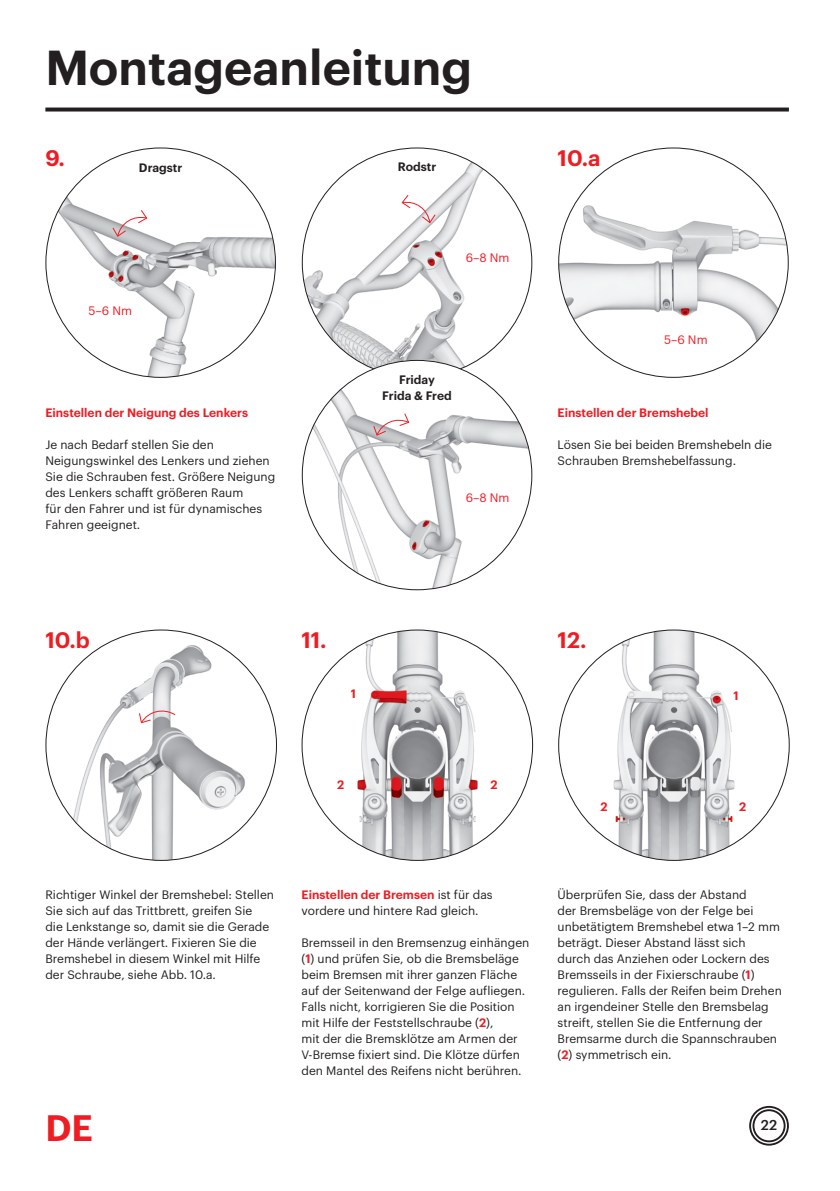
<style>
.page{position:relative;width:840px;height:1191px;background:#fff}
.page>*{position:absolute;margin:0;border:0;box-sizing:border-box;transform-origin:0 0}
.t1{font:600 48px "Graphik";color:#231f20}
.t2{font:600 36px "Graphik";color:#ee1d23}
.t3{font:600 22px "Graphik";color:#ee1d23}
.t4{font:500 14px "Graphik";color:#231f20}
.t5{font:12px/16px "Graphik";color:#231f20}
.t6{font:600 12px "Graphik";color:#ee1d23}
.t7{font:600 12px/16px "Graphik";color:#231f20;text-align:center}
.t8{font:12px "Graphik";color:#ee1d23}
.s1{font-weight:600;color:#ee1d23}
</style>
<div class="page">
<svg style="left:749px;top:1106px;width:39px;height:39px"></svg>
<img style="left:558px;top:148px;width:229px;height:229px;border-radius:115px">
<img style="left:302px;top:148px;width:229px;height:229px;border-radius:115px">
<img style="left:46px;top:148px;width:229px;height:229px;border-radius:115px">
<img style="left:47px;top:636px;width:229px;height:224px">
<svg style="left:111px;top:209px;width:37px;height:29px"></svg>
<svg style="left:400px;top:194px;width:36px;height:30px"></svg>
<svg style="left:138px;top:707px;width:38px;height:17px"></svg>
<img style="left:302px;top:360px;width:229px;height:230px;border-radius:115px">
<svg style="left:372px;top:412px;width:38px;height:24px"></svg>
<svg style="left:45px;top:107px;width:743px;height:4px;background:#3f3c3d"></svg>
<img style="left:302px;top:630px;width:230px;height:230px;border-radius:115px">
<img style="left:558px;top:630px;width:230px;height:230px;border-radius:115px">
<h1 class="t1" style="left:45px;top:31px;width:428px">Montageanleitung</h1>
<h3 class="t3" style="left:45px;top:141px;width:21px">9.</h3>
<h3 class="t3" style="left:557px;top:141px;width:44px">10.a</h3>
<p class="t7" style="left:139px;top:159px;width:45px">Dragstr</p>
<p class="t7" style="left:397px;top:158px;width:40px">Rodstr</p>
<p class="t8" style="left:88px;top:301px;width:45px">5–6 Nm</p>
<p class="t6" style="left:45px;top:403px;width:204px">Einstellen der Neigung des Lenkers</p>
<p class="t5" style="left:45px;top:435px;width:231px">Je nach Bedarf stellen Sie den Neigungswinkel des Lenkers und ziehen Sie die Schrauben fest. Größere Neigung des Lenkers schafft größeren Raum<br>für den Fahrer und ist für dynamisches Fahren geeignet.</p>
<p class="t8" style="left:465px;top:249px;width:45px">6–8 Nm</p>
<p class="t7" style="left:382px;top:370px;width:71px">Friday<br>Frida &amp; Fred</p>
<p class="t8" style="left:465px;top:489px;width:45px">6–8 Nm</p>
<p class="t8" style="left:663px;top:331px;width:45px">5–6 Nm</p>
<p class="t6" style="left:557px;top:403px;width:152px">Einstellen der Bremshebel</p>
<p class="t5" style="left:557px;top:435px;width:216px">Lösen Sie bei beiden Bremshebeln die<br>Schrauben Bremshebelfassung.</p>
<h3 class="t3" style="left:45px;top:623px;width:46px">10.b</h3>
<h3 class="t3" style="left:301px;top:623px;width:26px">11.</h3>
<h3 class="t3" style="left:557px;top:623px;width:30px">12.</h3>
<p class="t6" style="left:350px;top:684px;width:7px">1</p>
<p class="t6" style="left:733px;top:687px;width:7px">1</p>
<p class="t6" style="left:337px;top:775px;width:9px">2</p>
<p class="t6" style="left:490px;top:775px;width:9px">2</p>
<p class="t6" style="left:600px;top:797px;width:9px">2</p>
<p class="t6" style="left:738px;top:797px;width:9px">2</p>
<p class="t5" style="left:45px;top:885px;width:230px">Richtiger Winkel der Bremshebel: Stellen Sie sich auf das Trittbrett, greifen Sie<br>die Lenkstange so, damit sie die Gerade der Hände verlängert. Fixieren Sie die Bremshebel in diesem Winkel mit Hilfe der Schraube, siehe Abb. 10.a.</p>
<h2 class="t2" style="left:45px;top:1100px;width:49px">DE</h2>
<p class="t5" style="left:301px;top:885px;width:192px"><span class="s1">Einstellen der Bremsen</span> ist für das vordere und hintere Rad gleich.</p>
<p class="t5" style="left:301px;top:933px;width:229px">Bremsseil in den Bremsenzug einhängen (<span class="s1">1</span>) und prüfen Sie, ob die Bremsbeläge beim Bremsen mit ihrer ganzen Fläche auf der Seitenwand der Felge aufliegen.<br>Falls nicht, korrigieren Sie die Position mit Hilfe der Feststellschraube (<span class="s1">2</span>),<br>mit der die Bremsklötze am Armen der V-Bremse fixiert sind. Die Klötze dürfen den Mantel des Reifens nicht berühren.</p>
<p class="t5" style="left:557px;top:885px;width:225px">Überprüfen Sie, dass der Abstand<br>der Bremsbeläge von der Felge bei unbetätigtem Bremshebel etwa 1–2 mm beträgt. Dieser Abstand lässt sich<br>durch das Anziehen oder Lockern des Bremsseils in der Fixierschraube (<span class="s1">1</span>) regulieren. Falls der Reifen beim Drehen an irgendeiner Stelle den Bremsbelag streift, stellen Sie die Entfernung der Bremsarme durch die Spannschrauben (<span class="s1">2</span>) symmetrisch ein.</p>
<p class="t4" style="left:760px;top:1114px;width:18px">22</p>
</div>
